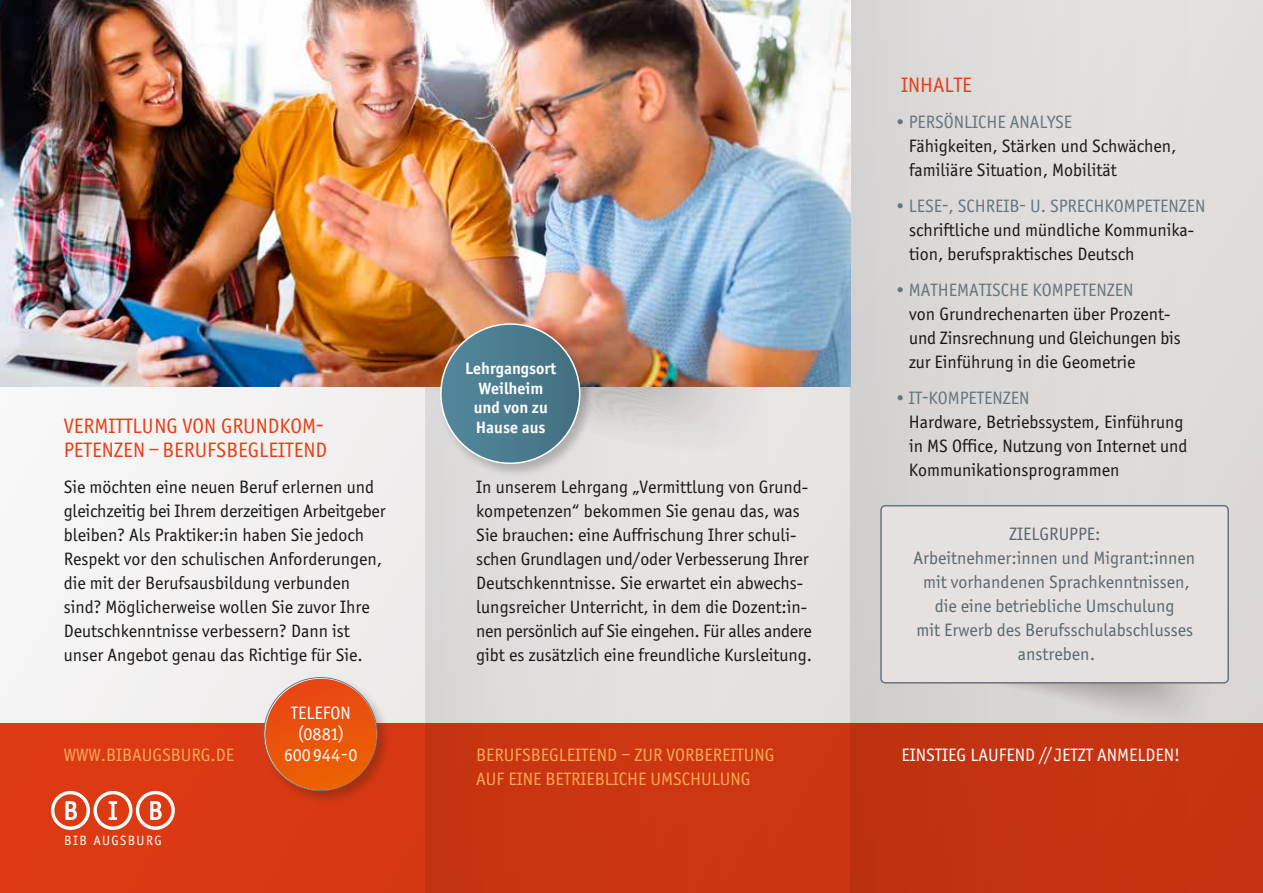
<style>
.page{position:relative;width:1263px;height:893px;background:#f3f2f1}
.page>*{position:absolute;margin:0;border:0;box-sizing:border-box;transform-origin:0 0}
.t1{font:21px/24px "Officina Sans ITC Pro";color:#e83e15}
.t2{font:18px/24px "Officina Sans ITC Pro";color:#181716}
.t3{font:18px/24px "Officina Sans ITC Pro";color:#65757e;text-align:center}
.t4{font:18px/24px "Officina Sans ITC Pro";color:#f7aa57}
.t5{font:18px/21px "Officina Sans ITC Pro";color:#fff;text-align:center}
.t6{font:700 16.5px/19.5px "Officina Sans ITC Pro";color:#fff;text-align:center}
.t7{font:13.5px "Officina Sans";letter-spacing:.1em;color:#fff}
</style>
<div class="page">
<div style="left:425px;top:0;width:425px;height:893px;background:#e4e1e0"></div>
<div style="left:850px;top:0;width:413px;height:893px;background:#dedada"></div>
<div style="left:0;top:723px;width:1263px;height:170px;background:linear-gradient(to right,#db3a13,#bf3110)"></div>
<div style="left:261px;top:675px;width:131px;height:130px;background:#181716;opacity:.25"></div>
<div style="left:265px;top:679px;width:112px;height:111px;background:linear-gradient(to bottom,#e84617,#eb6301);border-radius:56px"></div>
<svg style="left:51px;top:791px;width:124px;height:39px"></svg>
<img style="left:0;top:0;width:850px;height:387px">
<svg style="left:904px;top:684px;width:325px;height:49px"></svg>
<div style="left:881px;top:506px;width:347px;height:177px;background:#e5e1e0;border-radius:4px"></div>
<div style="left:880px;top:505px;width:349px;height:179px;border:2px solid #65757e;border-radius:4px"></div>
<div style="left:438px;top:321px;width:156px;height:157px;background:#181716;opacity:.25"></div>
<div style="left:441px;top:324px;width:139px;height:139px;background:linear-gradient(to right,#54899d,#4a7585);border-radius:70px"></div>
<p class="t1" style="left:64px;top:414px;width:265px">VERMITTLUNG VON GRUNDKOM-<br>PETENZEN – BERUFSBEGLEITEND</p>
<p class="t2" style="left:64px;top:475px;width:323px">Sie möchten eine neuen Beruf erlernen und gleichzeitig bei Ihrem derzeitigen Arbeitgeber bleiben? Als Praktiker:in haben Sie jedoch Respekt vor den schulischen Anforderungen, die mit der Berufsausbildung verbunden sind? Möglicherweise wollen Sie zuvor Ihre Deutschkenntnisse verbessern? Dann ist unser Angebot genau das Richtige für Sie.</p>
<p class="t4" style="left:64px;top:743px;width:172px">WWW.BIBAUGSBURG.DE</p>
<p class="t7" style="left:64px;top:833px;width:99px">BIB AUGSBURG</p>
<p class="t5" style="left:284px;top:703px;width:75px">TELEFON (0881)<br>600 944-0</p>
<p class="t6" style="left:465px;top:358px;width:93px">Lehrgangsort<br>Weilheim und von zu<br>Hause aus</p>
<p class="t2" style="left:476px;top:475px;width:337px">In unserem Lehrgang „Vermittlung von Grund&shy;kompetenzen“ bekommen Sie genau das, was Sie brauchen: eine Auffrischung Ihrer schuli&shy;schen Grundlagen und/oder Verbesserung Ihrer Deutschkenntnisse. Sie erwartet ein abwechs&shy;lungsreicher Unterricht, in dem die Dozent:in&shy;nen persönlich auf Sie eingehen. Für alles andere gibt es zusätzlich eine freundliche Kursleitung.</p>
<p class="t1" style="left:901px;top:73px;width:72px">INHALTE</p>
<p class="t3" style="left:896px;top:110px;width:178px">• PERSÖNLICHE ANALYSE</p>
<p class="t2" style="left:909px;top:134px;width:269px">Fähigkeiten, Stärken und Schwächen, familiäre Situation, Mobilität</p>
<p class="t3" style="left:896px;top:194px;width:311px">• LESE-, SCHREIB- U. SPRECHKOMPETENZEN</p>
<p class="t2" style="left:909px;top:218px;width:286px">schriftliche und mündliche Kommunika&shy;tion, berufspraktisches Deutsch</p>
<p class="t3" style="left:896px;top:278px;width:239px">• MATHEMATISCHE KOMPETENZEN</p>
<p class="t2" style="left:909px;top:302px;width:273px">von Grundrechenarten über Prozent&shy;und Zinsrechnung und Gleichungen bis zur Einführung in die Geometrie</p>
<p class="t3" style="left:896px;top:386px;width:135px">• IT-KOMPETENZEN</p>
<p class="t2" style="left:909px;top:410px;width:280px">Hardware, Betriebssystem, Einführung in MS Office, Nutzung von Internet und<br>Kommunikationsprogrammen</p>
<p class="t3" style="left:913px;top:522px;width:283px">ZIELGRUPPE:<br>Arbeitnehmer:innen und Migrant:innen mit vorhandenen Sprachkenntnissen, die eine betriebliche Umschulung<br>mit Erwerb des Berufsschulabschlusses anstreben.</p>
<p class="t4" style="left:476px;top:743px;width:300px">BERUFSBEGLEITEND – ZUR VORBEREITUNG<br>AUF EINE BETRIEBLICHE UMSCHULUNG</p>
<p class="t5" style="left:901px;top:745px;width:280px">EINSTIEG LAUFEND // JETZT ANMELDEN!</p>
</div>
